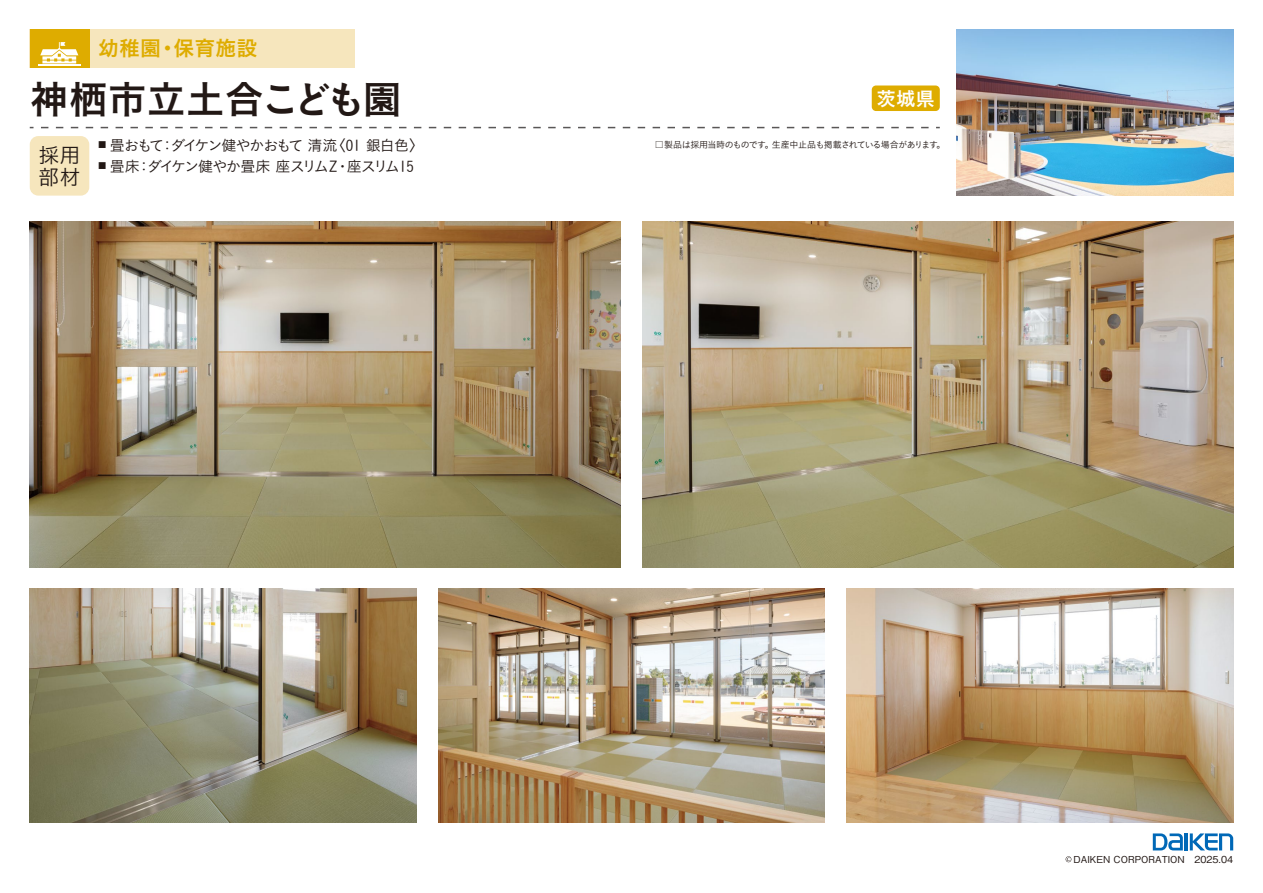
<style>
.page{position:relative;width:1263px;height:893px;background:#fff}
.page>*{position:absolute;margin:0;border:0;box-sizing:border-box;transform-origin:0 0}
.t1{font:39px "Koburina Go Std W6";color:#221815}
.t2{font:21px "Koburina Go Std W6";color:#deac00}
.t3{font:21px "Koburina Go Std W3";color:#221815}
.t4{font:19.5px "Koburina Go Std W6";color:#fff}
.t5{font:15px "Koburina Go Std W3";letter-spacing:-.09em;color:#221815}
.t6{font:500 9.6px "Gothic BBB Pro";color:#221815}
.t7{font:9px "Koburina Go Std W3";letter-spacing:-.075em;color:#221815}
</style>
<div class="page">
<div style="left:30px;top:30px;width:325px;height:38px;background:#f6e6bd"></div>
<div style="left:30px;top:30px;width:59px;height:38px;background:#deac00"></div>
<hr style="left:38px;top:65px;width:42px;height:1px;background:#fff">
<svg style="left:40px;top:42px;width:38px;height:21px"></svg>
<img style="left:957px;top:30px;width:276px;height:166px">
<div style="left:30px;top:136px;width:59px;height:60px;background:#f6e6bd;border-radius:9px"></div>
<svg style="left:30px;top:127px;width:898px;height:1px"></svg>
<div style="left:872px;top:86px;width:68px;height:25px;background:#deac00;border-radius:4px"></div>
<img style="left:30px;top:589px;width:387px;height:234px">
<img style="left:438px;top:589px;width:387px;height:234px">
<img style="left:846px;top:589px;width:387px;height:234px">
<img style="left:30px;top:221px;width:591px;height:347px">
<img style="left:642px;top:221px;width:591px;height:347px">
<svg style="left:1065px;top:856px;width:6px;height:6px"></svg>
<hr style="left:1185px;top:833px;width:3px;height:17px;background:#0068b7">
<svg style="left:1190px;top:833px;width:43px;height:17px"></svg>
<svg style="left:1153px;top:833px;width:30px;height:17px"></svg>
<h2 class="t2" style="left:98px;top:32px;width:161px">幼稚園・保育施設</h2>
<h1 class="t1" style="left:30px;top:69px;width:373px">神栖市立土合こども園</h1>
<p class="t5" style="left:98px;top:134px;width:328px"><sup>■</sup> 畳おもて：ダイケン健やかおもて 清流〈01 銀白色〉</p>
<h2 class="t3" style="left:39px;top:139px;width:43px">採用</h2>
<p class="t5" style="left:98px;top:155px;width:318px"><sup>■</sup> 畳床：ダイケン健やか畳床 座スリムＺ・座スリム1 5</p>
<h2 class="t3" style="left:38px;top:161px;width:44px">部材</h2>
<h3 class="t4" style="left:876px;top:83px;width:60px">茨城県</h3>
<p class="t7" style="left:655px;top:138px;width:292px">□製品は採用当時のものです。生産中止品も掲載されている場合があります。</p>
<p class="t6" style="left:1064px;top:852px;width:171px">　DAIKEN CORPORATION　2025.04</p>
</div>
